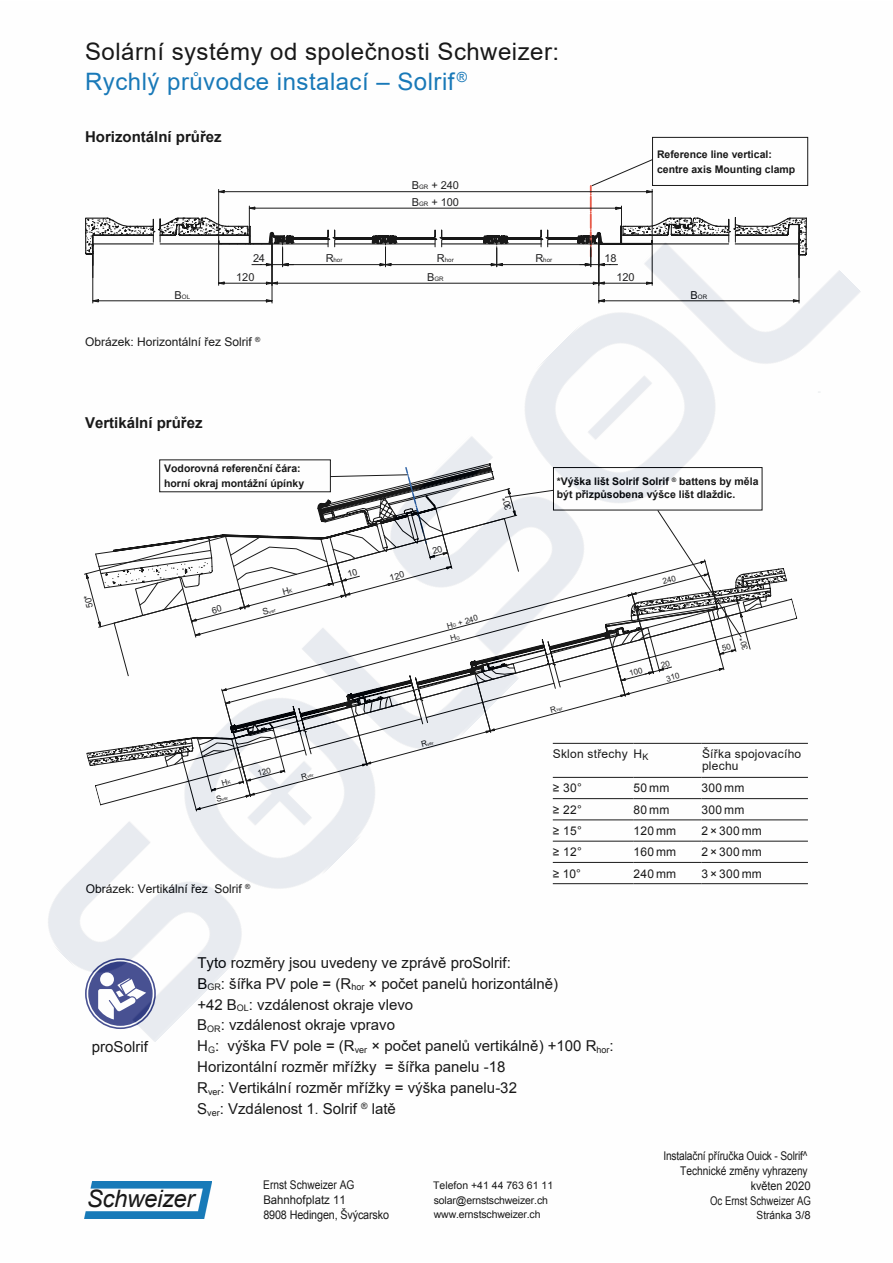
<style>
.page{position:relative;width:893px;height:1263px;background:#fff}
.page>*{position:absolute;margin:0;border:0;box-sizing:border-box;transform-origin:0 0}
.t1{font:24px/30px "Arial";letter-spacing:.02em;color:#000}
.t2{font:italic 24px "Arial";letter-spacing:-.015em;color:#000}
.t3{font:21.3px "Arial";color:#000}
.t4{font:15px/21px "Arial";color:#000}
.t5{font:700 15px "Arial";color:#000}
.t6{font:15px "Arial";color:#000}
.t7{font:12px/14.9px "Arial";color:#000;text-align:right;scale:.85 1}
.t8{font:12px "Arial";color:#000}
.t9{font:12px "Arial";color:#000}
.t10{font:12px/12px "Arial";letter-spacing:.02em;color:#000}
.t11{font:11.25px "Arial";color:#000;scale:.9 1}
.t12{font:10.95px "Arial";letter-spacing:-.01em;color:#0a0a0b}
.t13{font:700 10.5px/12.6px "Arial";color:#000}
.t14{font:10.5px/14.7px "Arial";letter-spacing:-.015em;color:#000}
.t15{font:700 10.5px/15px "Arial";color:#000}
.t16{font:8.1px "Arial";color:#0a0a0b}
.t17{font:6.15px "Arial";letter-spacing:-.01em;color:#0a0a0b}
.t18{font:5.1px "Arial";color:#0a0a0b}
.t19{font:4.65px "Arial";color:#0a0a0b}
.s1{color:#006bb1}
.s2{font-size:6.15px}
.s3{font-size:10.95px}
.s4{font-style:inherit}
.s5{font-size:9px}
.s6{font-size:8.1px}
.s7{font-size:4.65px}
.s8{font-size:13.2px}
</style>
<div class="page">
<img style="left:48px;top:168px;width:813px;height:874px">
<svg style="left:84px;top:463px;width:703px;height:349px"></svg>
<h1 class="t1" style="left:85px;top:36px;width:476px">Solární systémy od společnosti Schweizer:<br><span class="s1">Rychlý průvodce instalací</span> <span class="s1">– Solrif</span><sup>®</sup></h1>
<p class="t5" style="left:85px;top:127px;width:138px">Horizontální průřez</p>
<p class="t12" style="left:412px;top:178px;width:49px">B<span class="s2">GR</span> + 240</p>
<p class="t12" style="left:412px;top:195px;width:49px">B<span class="s2">GR</span> + 100</p>
<p class="t12" style="left:253px;top:251px;width:14px">24</p>
<p class="t17" style="left:326px;top:256px;width:18px"><span class="s3">R</span>hor</p>
<p class="t17" style="left:437px;top:256px;width:18px"><span class="s3">R</span>hor</p>
<p class="t17" style="left:535px;top:256px;width:18px"><span class="s3">R</span>hor</p>
<p class="t12" style="left:604px;top:251px;width:14px">18</p>
<p class="t12" style="left:236px;top:270px;width:20px">120</p>
<p class="t12" style="left:616px;top:270px;width:20px">120</p>
<p class="t17" style="left:427px;top:275px;width:18px"><span class="s3">B</span>GR</p>
<p class="t15" style="left:657px;top:147px;width:140px">Reference line vertical: centre axis Mounting clamp</p>
<p class="t17" style="left:175px;top:292px;width:17px"><span class="s3">B</span>OL</p>
<p class="t17" style="left:691px;top:292px;width:18px"><span class="s3">B</span>OR</p>
<p class="t9" style="left:85px;top:333px;width:177px">Obrázek: Horizontální řez <span class="s4">Solrif</span> <sup>®</sup></p>
<p class="t5" style="left:85px;top:412px;width:119px">Vertikální průřez</p>
<p class="t13" style="left:164px;top:461px;width:142px;line-height:15px">Vodorovná referenční čára: horní okraj montážní úpínky</p>
<p class="t18" style="left:262px;top:610px;width:14px;rotate:-15deg"><span class="s5">S</span>ver</p>
<p class="t19" style="left:216px;top:798px;width:13px;rotate:-15deg"><span class="s6">S</span>ver</p>
<p class="t9" style="left:86px;top:880px;width:166px">Obrázek: Vertikální řez <span class="s4">Solrif</span> <sup>®</sup></p>
<p class="t19" style="left:301px;top:775px;width:14px;rotate:-15deg"><span class="s6">R</span>ver</p>
<p class="t16" style="left:446px;top:621px;width:34px;rotate:-15deg">H<span class="s7">G</span> + 240</p>
<p class="t19" style="left:421px;top:743px;width:14px;rotate:-15deg"><span class="s6">R</span>ver</p>
<p class="t13" style="left:557px;top:475px;width:203px"><span class="s4">*</span>Výška <span class="s4">lišt</span> Solrif <span class="s4">Solrif</span> <sup>®</sup> <span class="s4">battens</span> by měla být přizpůsobena výšce <span class="s4">lišt</span> dlaždic.</p>
<p class="t19" style="left:550px;top:708px;width:14px;rotate:-15deg"><span class="s6">R</span>ver</p>
<p class="t10" style="left:553px;top:748px;width:97px">Sklon střechy <span class="s4">H</span><sub>K</sub></p>
<p class="t10" style="left:702px;top:748px;width:101px">Šířka spojovacího plechu</p>
<p class="t8" style="left:553px;top:780px;width:31px">≥ 30°</p>
<p class="t8" style="left:634px;top:780px;width:37px">50 mm</p>
<p class="t8" style="left:702px;top:780px;width:44px">300 mm</p>
<p class="t8" style="left:553px;top:802px;width:31px">≥ 22°</p>
<p class="t8" style="left:634px;top:802px;width:37px">80 mm</p>
<p class="t8" style="left:702px;top:802px;width:44px">300 mm</p>
<p class="t8" style="left:553px;top:823px;width:31px">≥ 15°</p>
<p class="t8" style="left:634px;top:823px;width:44px">120 mm</p>
<p class="t8" style="left:702px;top:823px;width:62px">2×300mm</p>
<p class="t8" style="left:553px;top:844px;width:31px">≥ 12°</p>
<p class="t8" style="left:634px;top:844px;width:44px">160 mm</p>
<p class="t8" style="left:702px;top:844px;width:62px">2×300mm</p>
<p class="t8" style="left:553px;top:865px;width:30px">≥ 10°</p>
<p class="t8" style="left:634px;top:865px;width:44px">240 mm</p>
<p class="t8" style="left:702px;top:865px;width:62px">3×300mm</p>
<p class="t6" style="left:92px;top:1037px;width:57px">proSolrif</p>
<p class="t4" style="left:197px;top:952px;width:418px">Tyto rozměry jsou uvedeny ve zprávě <span class="s4">proSolrif:<br>B</span><sub>GR</sub><span class="s4">:</span> šířka PV pole <span class="s4">= (R</span><sub>hor</sub> <span class="s4">×</span> počet panelů horizontálně<span class="s4">)<br>+42 B</span><sub>OL</sub><span class="s4">:</span> vzdálenost okraje vlevo<br><span class="s4">B</span><sub>OR</sub><span class="s4">:</span> vzdálenost okraje vpravo<br><span class="s4">H</span><sub>G</sub><span class="s4">:</span> výška FV pole <span class="s4">= (R</span><sub>ver</sub> <span class="s4">×</span> počet panelů vertikálně<span class="s4">) +100 R</span><sub>hor</sub><span class="s4">:<br></span>Horizontální rozměr mřížky <span class="s4">=</span> šířka panelu <span class="s4">-18<br>R</span><sub>ver</sub><span class="s4">: Vert</span>ikální rozměr mřížky <span class="s4">=</span> výška panelu<span class="s4">-32<br>S</span><sub>ver</sub><span class="s4">:</span> Vzdálenost <span class="s4">1</span><span class="s8">.</span> <span class="s4">Solrif</span> <sup>®</sup> latě</p>
<h2 class="t3" style="left:173px;top:1021px;width:78px">proMSP</h2>
<h1 class="t2" style="left:87px;top:1185px;width:109px">Schweizer</h1>
<p class="t7" style="left:263px;top:1178px;width:149px;text-align:left">Ernst Schweizer AG<br>Bahnhofplatz 11<br>8908 Hedingen, Švýcarsko</p>
<p class="t14" style="left:433px;top:1178px;width:121px">Telefon +41 44 763 61 11 solar@ernstschweizer.ch www.ernstschweizer.ch</p>
<p class="t7" style="left:663px;top:1148px;width:175px">Instalační příručka Ouick - Solrif^<br>Technické změny vyhrazeny květen 2020<br>Oc Ernst Schweizer AG</p>
<p class="t11" style="left:757px;top:1208px;width:62px">Stránka <span class="s4">3</span>/8</p>
</div>
